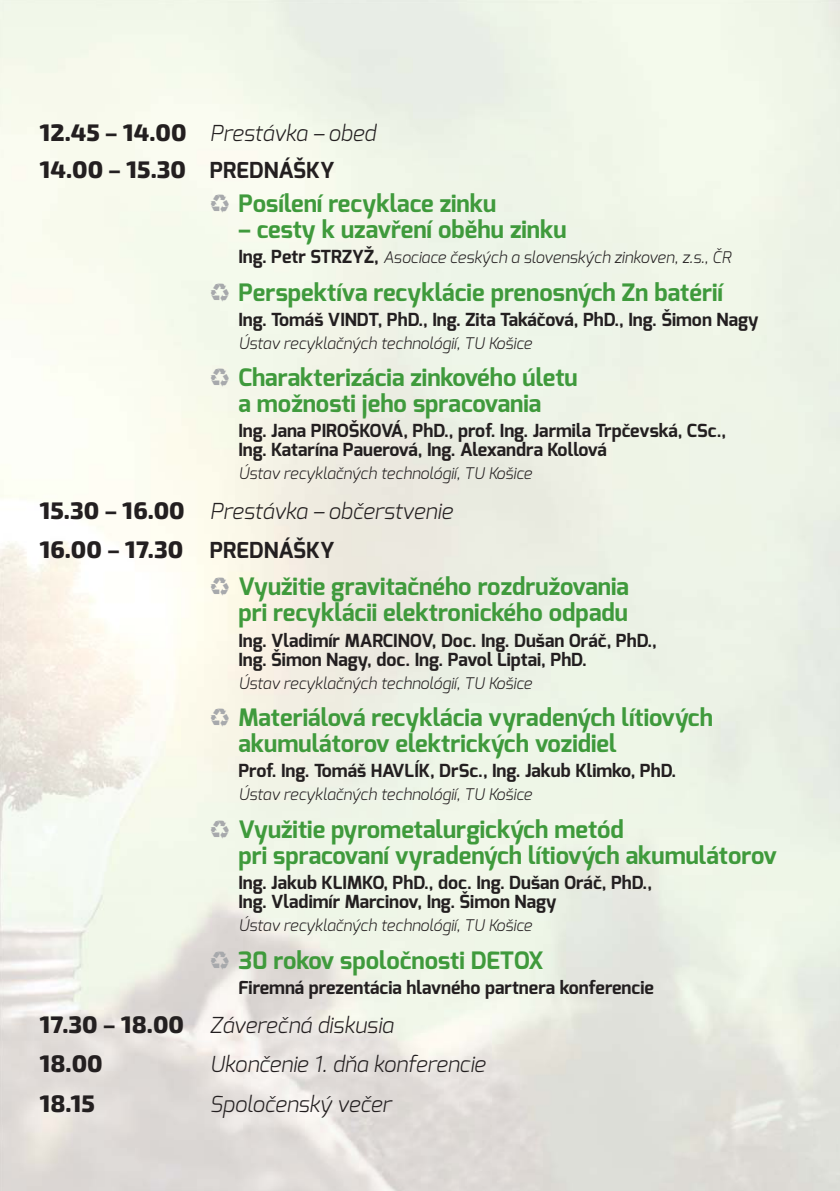
<style>
.page{position:relative;width:840px;height:1191px;background:#fff}
.page>*{position:absolute;margin:0;border:0;box-sizing:border-box;transform-origin:0 0}
.t1{font:700 24px/26px "Exo";color:#3f9a3c}
.t2{font:800 24px "Exo 2";color:#231f20}
.t3{font:italic 300 22px "Exo";color:#231f20}
.t4{font:700 18px/19.4px "Exo";color:#231f20}
.t5{font:italic 300 16px "Exo";color:#231f20}
.s1{font-family:"Exo 2";font-weight:800;font-style:normal;font-size:24px}
.s2{font-family:"Exo";font-weight:700;font-size:22px}
.s3{font-family:"Recycle";font-weight:400;font-size:18px;color:#a7a9ac}
.s4{font-weight:700;font-style:normal;font-size:18px}
</style>
<div class="page">
<p class="t3" style="left:40px;top:123px;width:337px"><span class="s1">12.45 – 14.00</span> Prestávka – obed</p>
<h1 class="t2" style="left:40px;top:160px;width:296px">14.00 – 15.30 <span class="s2">PREDNÁŠKY</span></h1>
<h1 class="t1" style="left:210px;top:192px;width:288px"><span class="s3">C</span> Posílení recyklace zinku</h1>
<h1 class="t1" style="left:238px;top:218px;width:329px">– cesty k uzavření oběhu zinku</h1>
<p class="t5" style="left:238px;top:250px;width:494px"><span class="s4">Ing. Petr STRZYŽ,</span> Asociace českých a slovenských zinkoven, z.s., ČR</p>
<h1 class="t1" style="left:210px;top:280px;width:514px"><span class="s3">C</span> Perspektíva recyklácie prenosných Zn batérií</h1>
<p class="t4" style="left:238px;top:310px;width:521px">Ing. Tomáš VINDT, PhD., Ing. Zita Takáčová, PhD., Ing. Šimon Nagy</p>
<p class="t5" style="left:238px;top:335px;width:295px">Ústav recyklačných technológií, TU Košice</p>
<h1 class="t1" style="left:210px;top:366px;width:369px;text-align:center"><span class="s3">C</span> Charakterizácia zinkového úletu a možnosti jeho spracovania</h1>
<p class="t4" style="left:238px;top:422px;width:489px">Ing. Jana PIROŠKOVÁ, PhD., prof. Ing. Jarmila Trpčevská, CSc.,<br>Ing. Katarína Pauerová, Ing. Alexandra Kollová</p>
<p class="t5" style="left:238px;top:466px;width:295px">Ústav recyklačných technológií, TU Košice</p>
<p class="t3" style="left:40px;top:500px;width:414px"><span class="s1">15.30 – 16.00</span> Prestávka – občerstvenie</p>
<h1 class="t2" style="left:40px;top:541px;width:296px">16.00 – 17.30 <span class="s2">PREDNÁŠKY</span></h1>
<h1 class="t1" style="left:210px;top:575px;width:420px;text-align:right"><span class="s3">C</span> Využitie gravitačného rozdružovania pri recyklácii elektronického odpadu</h1>
<p class="t4" style="left:238px;top:631px;width:420px">Ing. Vladimír MARCINOV, Doc. Ing. Dušan Oráč, PhD.,<br>Ing. Šimon Nagy, doc. Ing. Pavol Liptai, PhD.</p>
<p class="t5" style="left:238px;top:675px;width:295px">Ústav recyklačných technológií, TU Košice</p>
<h1 class="t1" style="left:238px;top:706px;width:476px;text-indent:-28px"><span class="s3">C</span> Materiálová recyklácia vyradených lítiových akumulátorov elektrických vozidiel</h1>
<p class="t4" style="left:238px;top:762px;width:439px">Prof. Ing. Tomáš HAVLÍK, DrSc., Ing. Jakub Klimko, PhD.</p>
<p class="t5" style="left:238px;top:787px;width:295px">Ústav recyklačných technológií, TU Košice</p>
<h1 class="t1" style="left:238px;top:817px;width:539px;text-indent:-28px"><span class="s3">C</span> Využitie pyrometalurgických metód<br>pri spracovaní vyradených lítiových akumulátorov</h1>
<p class="t4" style="left:238px;top:873px;width:415px">Ing. Jakub KLIMKO, PhD., doc. Ing. Dušan Oráč, PhD.,<br>Ing. Vladimír Marcinov, Ing. Šimon Nagy</p>
<p class="t5" style="left:238px;top:917px;width:295px">Ústav recyklačných technológií, TU Košice</p>
<h1 class="t1" style="left:210px;top:948px;width:335px"><span class="s3">C</span> 30 rokov spoločnosti DETOX</h1>
<p class="t4" style="left:238px;top:978px;width:417px">Firemná prezentácia hlavného partnera konferencie</p>
<p class="t3" style="left:40px;top:1014px;width:355px"><span class="s1">17.30 – 18.00</span> Záverečná diskusia</p>
<h1 class="t2" style="left:40px;top:1055px;width:64px">18.00</h1>
<p class="t3" style="left:210px;top:1054px;width:277px">Ukončenie 1. dňa konferencie</p>
<h1 class="t2" style="left:40px;top:1094px;width:57px">18.15</h1>
<p class="t3" style="left:210px;top:1093px;width:183px">Spoločenský večer</p>
</div>
